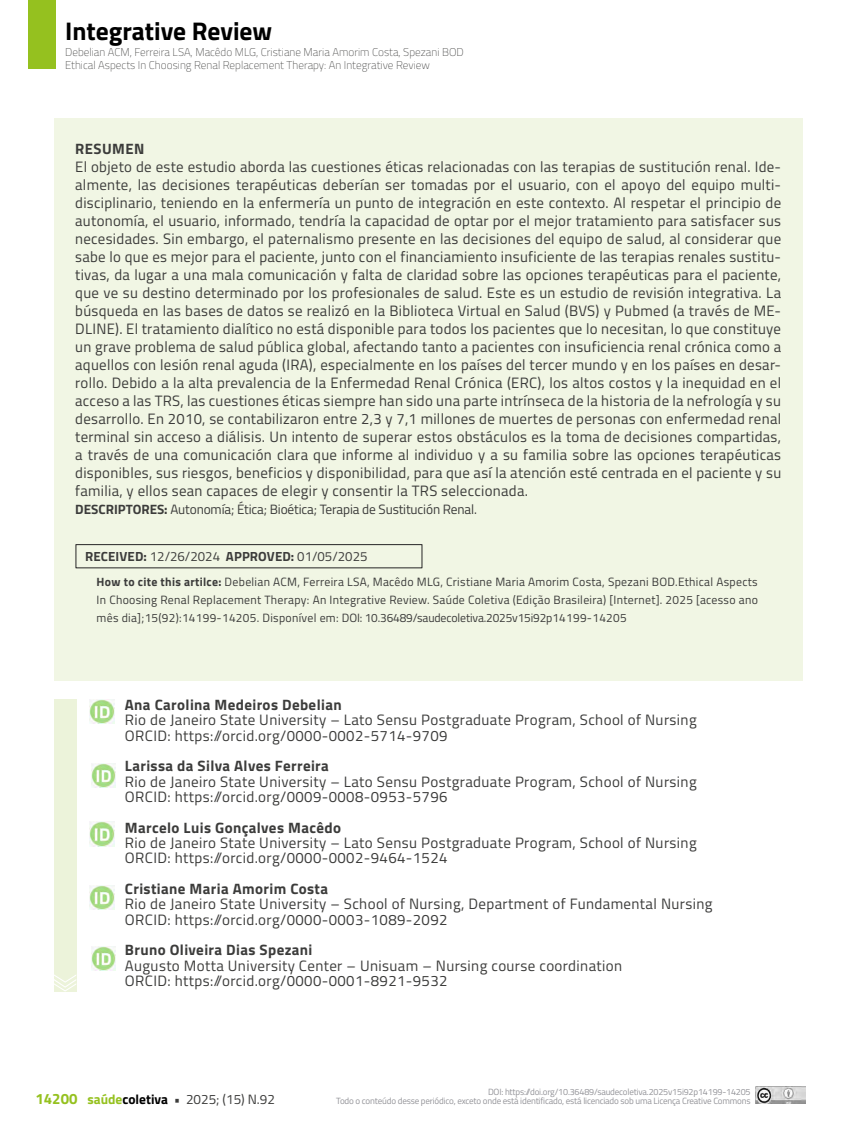
<style>
.page{position:relative;width:859px;height:1132px;background:#fff}
.page>*{position:absolute;margin:0;border:0;box-sizing:border-box;transform-origin:0 0}
.t1{font:700 25.5px "Titillium";color:#000}
.t2{font:15px/18px "Titillium";letter-spacing:.025em;color:#3c3c3b}
.t3{font:700 15px "Titillium";letter-spacing:.025em;color:#3c3c3b}
.t4{font:13.5px "Titillium";letter-spacing:-.01em;color:#3c3c3b}
.t5{font:13.2px "Titillium";color:#3c3c3b}
.t6{font:12px/18px "Titillium";letter-spacing:-.01em;color:#3c3c3b;text-align:justify}
.t7{font:100 11.25px/13.5px "Titillium";color:#3c3c3b}
.t8{font:9px/9.4px "Titillium";letter-spacing:-.02em;color:#939398;text-align:right}
.s1{font-weight:700}
.s2{font-weight:700;font-size:15px;color:#95c11f}
.s3{font-weight:700;color:#95c11f}
.s4{font-weight:700;color:#000}
</style>
<div class="page">
<div style="left:29px;top:0;width:27px;height:69px;background:#95c11f"></div>
<img style="left:756px;top:1086px;width:49px;height:17px">
<div style="left:54px;top:118px;width:748px;height:562px;background:#f1f6e4"></div>
<div style="left:75px;top:544px;width:347px;height:24px;border:1px solid #3c3c3b"></div>
<div style="left:54px;top:699px;width:22px;height:292px;background:#ecf3da"></div>
<svg style="left:54px;top:974px;width:22px;height:17px"></svg>
<img style="left:92px;top:763px;width:24px;height:24px">
<img style="left:90px;top:821px;width:24px;height:24px">
<img style="left:90px;top:885px;width:24px;height:24px">
<img style="left:90px;top:699px;width:24px;height:24px">
<img style="left:92px;top:946px;width:24px;height:24px">
<h1 class="t1" style="left:65px;top:11px;width:209px">Integrative Review</h1>
<p class="t7" style="left:65px;top:44px;width:400px">Debelian ACM, Ferreira LSA, Macêdo MLG, Cristiane Maria Amorim Costa, Spezani BOD<br>Ethical Aspects In Choosing Renal Replacement Therapy: An Integrative Review</p>
<p class="t3" style="left:75px;top:137px;width:71px">RESUMEN</p>
<p class="t2" style="left:75px;top:157px;width:707px;text-align:justify">El objeto de este estudio aborda las cuestiones éticas relacionadas con las terapias de sustitución renal. Ide&shy;almente, las decisiones terapéuticas deberían ser tomadas por el usuario, con el apoyo del equipo multi&shy;disciplinario, teniendo en la enfermería un punto de integración en este contexto. Al respetar el principio de autonomía, el usuario, informado, tendría la capacidad de optar por el mejor tratamiento para satisfacer sus necesidades. Sin embargo, el paternalismo presente en las decisiones del equipo de salud, al considerar que sabe lo que es mejor para el paciente, junto con el financiamiento insuficiente de las terapias renales sustitu&shy;tivas, da lugar a una mala comunicación y falta de claridad sobre las opciones terapéuticas para el paciente, que ve su destino determinado por los profesionales de salud. Este es un estudio de revisión integrativa. La búsqueda en las bases de datos se realizó en la Biblioteca Virtual en Salud (BVS) y Pubmed (a través de ME-DLINE). El tratamiento dialítico no está disponible para todos los pacientes que lo necesitan, lo que constituye un grave problema de salud pública global, afectando tanto a pacientes con insuficiencia renal crónica como a aquellos con lesión renal aguda (IRA), especialmente en los países del tercer mundo y en los países en desar&shy;rollo. Debido a la alta prevalencia de la Enfermedad Renal Crónica (ERC), los altos costos y la inequidad en el acceso a las TRS, las cuestiones éticas siempre han sido una parte intrínseca de la historia de la nefrología y su desarrollo. En 2010, se contabilizaron entre 2,3 y 7,1 millones de muertes de personas con enfermedad renal terminal sin acceso a diálisis. Un intento de superar estos obstáculos es la toma de decisiones compartidas, a través de una comunicación clara que informe al individuo y a su familia sobre las opciones terapéuticas disponibles, sus riesgos, beneficios y disponibilidad, para que así la atención esté centrada en el paciente y su familia, y ellos sean capaces de elegir y consentir la TRS seleccionada.</p>
<p class="t4" style="left:75px;top:499px;width:403px"><span class="s1">DESCRIPTORES:</span> Autonomía; Ética; Bioética; Terapia de Sustitución Renal.</p>
<p class="t5" style="left:85px;top:546px;width:284px"><span class="s1">RECEIVED:</span> 12/26/2024 <span class="s1">APPROVED:</span> 01/05/2025</p>
<p class="t6" style="left:97px;top:572px;width:663px"><span class="s1">How to cite this artilce:</span> Debelian ACM, Ferreira LSA, Macêdo MLG, Cristiane Maria Amorim Costa, Spezani BOD.Ethical Aspects In Choosing Renal Replacement Therapy: An Integrative Review. Saúde Coletiva (Edição Brasileira) [Internet]. 2025 [acesso ano mês dia];15(92):14199-14205. Disponível em: DOI: 10.36489/saudecoletiva.2025v15i92p14199-14205</p>
<p class="t3" style="left:125px;top:693px;width:218px">Ana Carolina Medeiros Debelian</p>
<p class="t2" style="left:125px;top:711px;width:573px;line-height:15.3px">Rio de Janeiro State University – Lato Sensu Postgraduate Program, School of Nursing<br>ORCID: https://orcid.org/0000-0002-5714-9709</p>
<p class="t3" style="left:125px;top:754px;width:205px">Larissa da Silva Alves Ferreira</p>
<p class="t2" style="left:125px;top:772px;width:573px;line-height:15.3px">Rio de Janeiro State University – Lato Sensu Postgraduate Program, School of Nursing<br>ORCID: https://orcid.org/0009-0008-0953-5796</p>
<p class="t3" style="left:125px;top:815px;width:218px">Marcelo Luis Gonçalves Macêdo</p>
<p class="t2" style="left:125px;top:834px;width:573px;line-height:15.3px">Rio de Janeiro State University – Lato Sensu Postgraduate Program, School of Nursing<br>ORCID: https://orcid.org/0000-0002-9464-1524</p>
<p class="t3" style="left:125px;top:876px;width:205px">Cristiane Maria Amorim Costa</p>
<p class="t2" style="left:125px;top:895px;width:589px;line-height:15.3px">Rio de Janeiro State University – School of Nursing, Department of Fundamental Nursing<br>ORCID: https://orcid.org/0000-0003-1089-2092</p>
<p class="t3" style="left:125px;top:938px;width:189px">Bruno Oliveira Dias Spezani</p>
<p class="t2" style="left:125px;top:956px;width:499px;line-height:15.3px">Augusto Motta University Center – Unisuam – Nursing course coordination<br>ORCID: https://orcid.org/0000-0001-8921-9532</p>
<p class="t4" style="left:36px;top:1088px;width:241px"><span class="s2">14200</span> <span class="s3">saúde</span><span class="s4">coletiva</span> <span class="s1">•</span> 2025; (15) N.92</p>
<p class="t8" style="left:336px;top:1086px;width:416px">DOI: https://doi.org/10.36489/saudecoletiva.2025v15i92p14199-14205<br>Todo o conteúdo desse periódico, exceto onde está identificado, está licenciado sob uma Licença Creative Commons</p>
</div>
